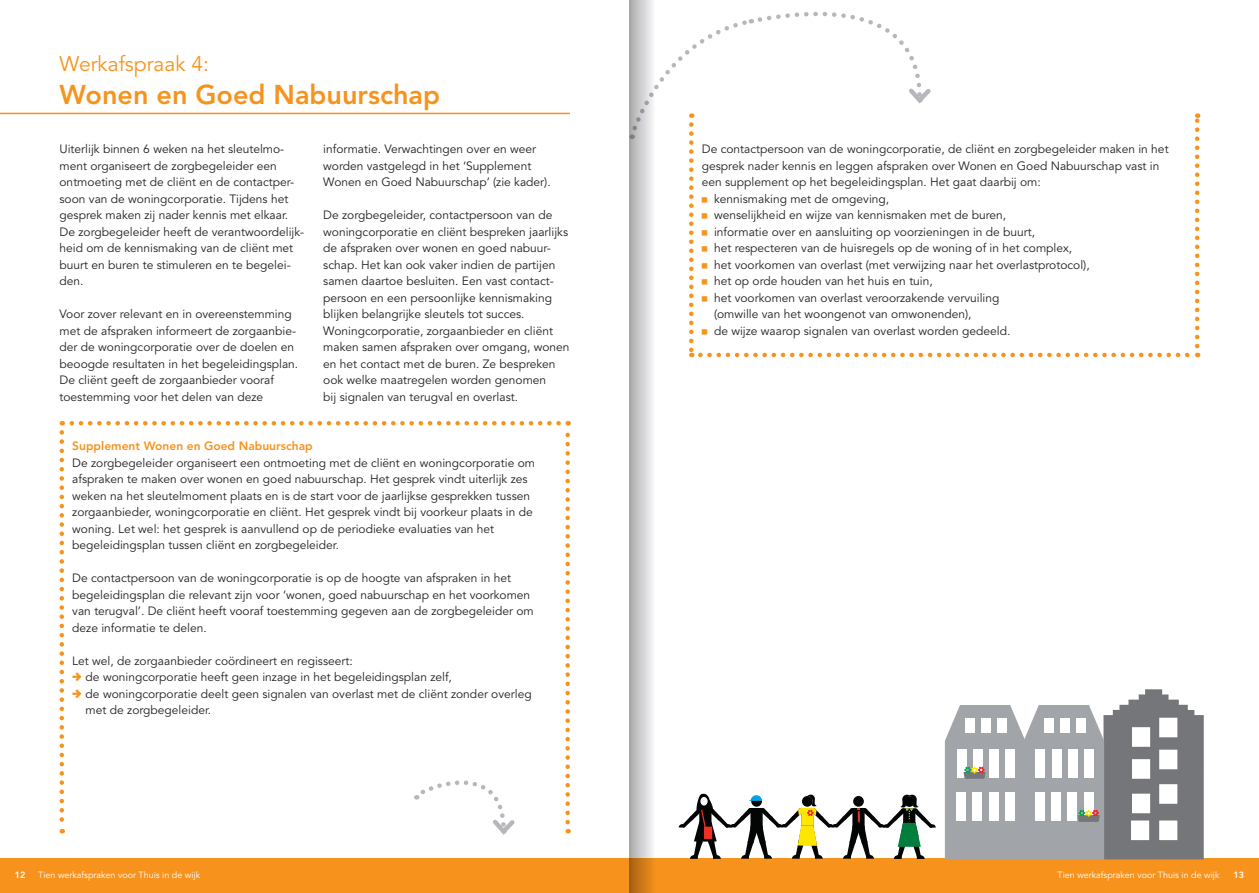
<style>
.page{position:relative;width:1259px;height:893px;background:#fff}
.page>*{position:absolute;margin:0;border:0;box-sizing:border-box;transform-origin:0 0}
.t1{font:800 27px "Avenir";color:#f7931d}
.t2{font:21px "Avenir";color:#f7931d}
.t3{font:12px/16.5px "Avenir";color:#231f20}
.t4{font:800 12px "Avenir";color:#f7931d}
.t5{font:9px "Avenir";color:#fff}
.t6{font:800 9px "Avenir";color:#fff}
.s1{font-family:"ASD Signfont";color:#f7931d}
.s2{font-family:"ASD Formfont";color:#f7931d}
</style>
<div class="page">
<div style="left:629px;top:859px;width:630px;height:34px;background:#f7931d"></div>
<svg style="left:565px;top:421px;width:5px;height:401px"></svg>
<svg style="left:62px;top:421px;width:496px;height:4px"></svg>
<svg style="left:60px;top:432px;width:4px;height:401px"></svg>
<div style="left:0;top:859px;width:629px;height:34px;background:#f7931d"></div>
<svg style="left:416px;top:780px;width:99px;height:55px"></svg>
<svg style="left:655px;top:11px;width:544px;height:346px"></svg>
<svg style="left:945px;top:689px;width:258px;height:170px"></svg>
<svg style="left:679px;top:794px;width:256px;height:65px"></svg>
<hr style="left:0;top:113px;width:570px;height:1px;background:#f7931d">
<svg style="left:629px;top:0;width:26px;height:893px"></svg>
<h2 class="t2" style="left:60px;top:51px;width:151px">Werkafspraak 4:</h2>
<h1 class="t1" style="left:60px;top:78px;width:382px">Wonen en Goed Nabuurschap</h1>
<p class="t3" style="left:60px;top:141px;width:246px">Uiterlijk binnen 6 weken na het sleutelmo&shy;ment organiseert de zorgbegeleider een ontmoeting met de cliënt en de contactper&shy;soon van de woningcorporatie. Tijdens het gesprek maken zij nader kennis met elkaar.<br>De zorgbegeleider heeft de verantwoordelijk&shy;heid om de kennismaking van de cliënt met buurt en buren te stimuleren en te begelei&shy;den.</p>
<p class="t3" style="left:60px;top:306px;width:240px">Voor zover relevant en in overeenstemming met de afspraken informeert de zorgaanbie&shy;der de woningcorporatie over de doelen en beoogde resultaten in het begeleidingsplan.<br>De cliënt geeft de zorgaanbieder vooraf toestemming voor het delen van deze</p>
<p class="t3" style="left:323px;top:141px;width:229px">informatie. Verwachtingen over en weer worden vastgelegd in het ‘Supplement<br>Wonen en Goed Nabuurschap’ (zie kader).</p>
<p class="t3" style="left:323px;top:207px;width:248px">De zorgbegeleider, contactpersoon van de woningcorporatie en cliënt bespreken jaarlijks de afspraken over wonen en goed nabuur&shy;schap. Het kan ook vaker indien de partijen samen daartoe besluiten. Een vast contact&shy;persoon en een persoonlijke kennismaking blijken belangrijke sleutels tot succes.<br>Woningcorporatie, zorgaanbieder en cliënt maken samen afspraken over omgang, wonen en het contact met de buren. Ze bespreken ook welke maatregelen worden genomen<br>bij signalen van terugval en overlast.</p>
<p class="t4" style="left:72px;top:439px;width:242px">Supplement Wonen en Goed Nabuurschap</p>
<p class="t3" style="left:72px;top:455px;width:464px">De zorgbegeleider organiseert een ontmoeting met de cliënt en woningcorporatie om afspraken te maken over wonen en goed nabuurschap. Het gesprek vindt uiterlijk zes weken na het sleutelmoment plaats en is de start voor de jaarlijkse gesprekken tussen zorgaanbieder, woningcorporatie en cliënt. Het gesprek vindt bij voorkeur plaats in de woning. Let wel: het gesprek is aanvullend op de periodieke evaluaties van het begeleidingsplan tussen cliënt en zorgbegeleider.</p>
<p class="t3" style="left:72px;top:570px;width:463px">De contactpersoon van de woningcorporatie is op de hoogte van afspraken in het begeleidingsplan die relevant zijn voor ‘wonen, goed nabuurschap en het voorkomen van terugval’. De cliënt heeft vooraf toestemming gegeven aan de zorgbegeleider om deze informatie te delen.</p>
<p class="t3" style="left:72px;top:653px;width:282px">Let wel, de zorgaanbieder coördineert en regisseert:</p>
<p class="t3" style="left:72px;top:669px;width:381px"><span class="s1">e</span> de woningcorporatie heeft geen inzage in het begeleidingsplan zelf,</p>
<p class="t3" style="left:72px;top:686px;width:461px"><span class="s1">e</span> de woningcorporatie deelt geen signalen van overlast met de cliënt zonder overleg</p>
<p class="t3" style="left:86px;top:702px;width:127px">met de zorgbegeleider.</p>
<p class="t3" style="left:702px;top:141px;width:468px">De contactpersoon van de woningcorporatie, de cliënt en zorgbegeleider maken in het gesprek nader kennis en leggen afspraken over Wonen en Goed Nabuurschap vast in een supplement op het begeleidingsplan. Het gaat daarbij om:</p>
<p class="t3" style="left:702px;top:191px;width:189px"><span class="s2">•</span> kennismaking met de omgeving,</p>
<p class="t3" style="left:702px;top:207px;width:306px"><span class="s2">•</span> wenselijkheid en wijze van kennismaken met de buren,</p>
<p class="t3" style="left:702px;top:224px;width:335px"><span class="s2">•</span> informatie over en aansluiting op voorzieningen in de buurt,</p>
<p class="t3" style="left:702px;top:240px;width:372px"><span class="s2">•</span> het respecteren van de huisregels op de woning of in het complex,</p>
<p class="t3" style="left:702px;top:257px;width:389px"><span class="s2">•</span> het voorkomen van overlast (met verwijzing naar het overlastprotocol),</p>
<p class="t3" style="left:702px;top:273px;width:233px"><span class="s2">•</span> het op orde houden van het huis en tuin,</p>
<p class="t3" style="left:714px;top:290px;width:287px;text-indent:-12px"><span class="s2">•</span> het voorkomen van overlast veroorzakende vervuiling (omwille van het woongenot van omwonenden),</p>
<p class="t3" style="left:702px;top:323px;width:310px"><span class="s2">•</span> de wijze waarop signalen van overlast worden gedeeld.</p>
<p class="t6" style="left:15px;top:869px;width:12px">12</p>
<p class="t5" style="left:38px;top:869px;width:163px">Tien werkafspraken voor Thuis in de wijk</p>
<p class="t5" style="left:1057px;top:869px;width:163px">Tien werkafspraken voor Thuis in de wijk</p>
<p class="t6" style="left:1233px;top:869px;width:12px">13</p>
</div>
